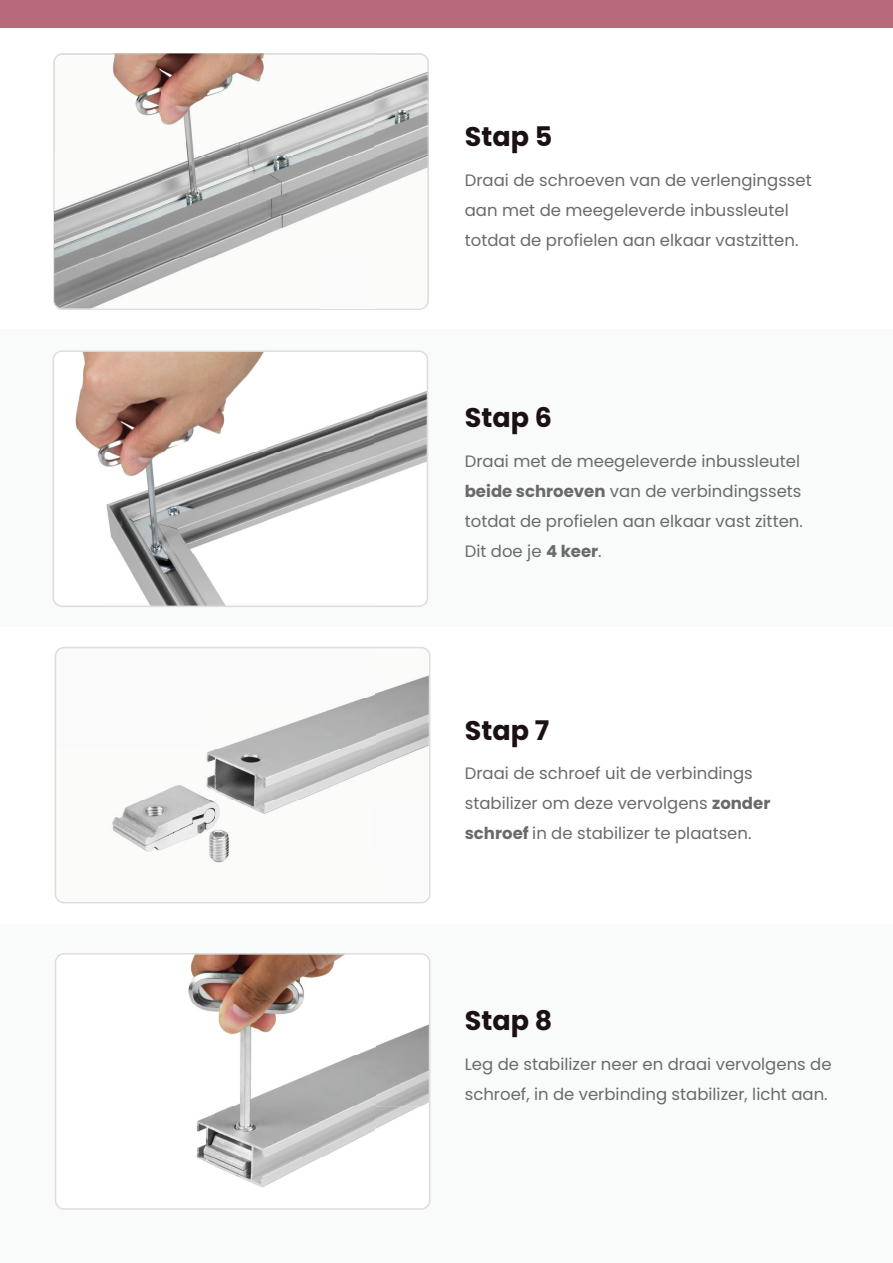
<style>
.page{position:relative;width:893px;height:1263px;background:#fff}
.page>*{position:absolute;margin:0;border:0;box-sizing:border-box;transform-origin:0 0}
.t1{font:700 27px "Poppins";color:#1b1013}
.t2{font:700 27px "Poppins";color:#1b1114}
.t3{font:16.5px/30px "Poppins";color:#696a69}
.s1{font-weight:700}
</style>
<div class="page">
<div style="left:0;top:330px;width:893px;height:297px;background:#f9fafa"></div>
<div style="left:0;top:925px;width:893px;height:338px;background:#f9fafa"></div>
<div style="left:0;top:0;width:893px;height:28px;background:#b66a7b"></div>
<div style="left:54px;top:647px;width:374px;height:256px;background:#f9fafa;border-radius:9px"></div>
<img style="left:63px;top:55px;width:357px;height:253px">
<svg style="left:54px;top:53px;width:8px;height:7px"></svg>
<img style="left:321px;top:53px;width:107px;height:51px">
<img style="left:54px;top:104px;width:9px;height:204px">
<img style="left:420px;top:104px;width:8px;height:204px">
<img style="left:58px;top:650px;width:317px;height:202px">
<img style="left:375px;top:647px;width:52px;height:256px">
<img style="left:215px;top:852px;width:14px;height:11px">
<div style="left:55px;top:647px;width:375px;height:256px;border:2px solid #ddd;border-radius:9px"></div>
<img style="left:58px;top:956px;width:369px;height:251px">
<div style="left:55px;top:953px;width:375px;height:257px;border:2px solid #ddd;border-radius:9px"></div>
<img style="left:78px;top:353px;width:347px;height:251px">
<img style="left:320px;top:353px;width:105px;height:49px">
<img style="left:53px;top:402px;width:54px;height:204px">
<img style="left:374px;top:597px;width:51px;height:7px">
<div style="left:53px;top:350px;width:375px;height:257px;border:2px solid #ddd;border-radius:9px"></div>
<h1 class="t2" style="left:465px;top:121px;width:89px">Stap 5</h1>
<p class="t3" style="left:465px;top:165px;width:349px">Draai de schroeven van de verlengingsset aan met de meegeleverde inbussleutel totdat de profielen aan elkaar vastzitten.</p>
<h1 class="t1" style="left:465px;top:402px;width:89px">Stap 6</h1>
<p class="t3" style="left:465px;top:447px;width:340px">Draai met de meegeleverde inbussleutel <span class="s1">beide schroeven</span> van de verbindingssets totdat de profielen aan elkaar vast zitten.<br>Dit doe je <span class="s1">4 keer</span>.</p>
<h1 class="t1" style="left:465px;top:714px;width:86px">Stap 7</h1>
<p class="t3" style="left:465px;top:758px;width:307px">Draai de schroef uit de verbindings stabilizer om deze vervolgens <span class="s1">zonder schroef</span> in de stabilizer te plaatsen.</p>
<h1 class="t1" style="left:465px;top:1005px;width:89px">Stap 8</h1>
<p class="t3" style="left:465px;top:1049px;width:368px">Leg de stabilizer neer en draai vervolgens de schroef, in de verbinding stabilizer, licht aan.</p>
</div>
